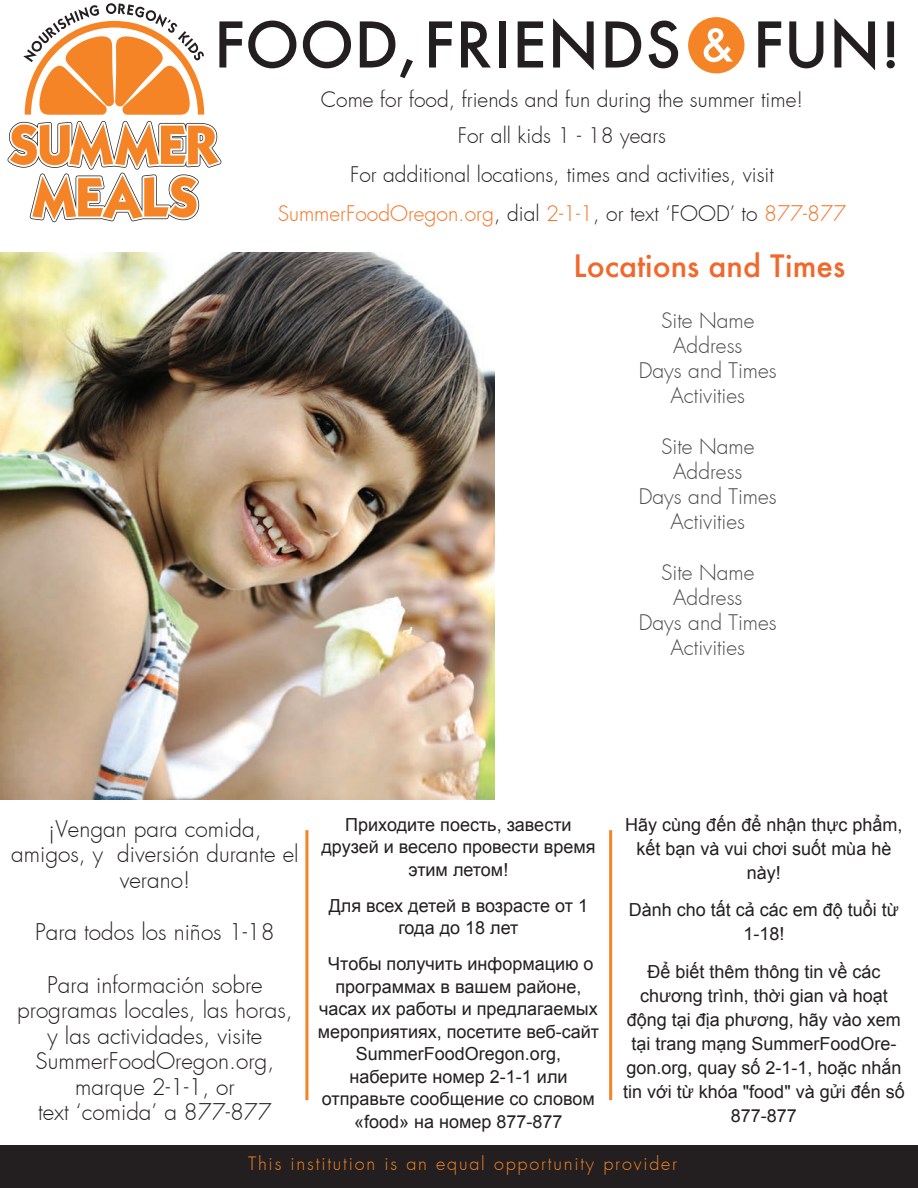
<style>
.page{position:relative;width:918px;height:1188px;background:#fff}
.page>*{position:absolute;margin:0;border:0;box-sizing:border-box;transform-origin:0 0}
.t1{font:500 61.05px "Futura";letter-spacing:.015em;color:#231f20}
.t2{font:500 30px "Futura";color:#f2672a}
.t3{font:300 22.5px/25.5px "Futura";color:#231f20;text-align:center}
.t4{font:300 21px/36px "Futura";color:#231f20;text-align:center}
.t5{font:300 21px/25.2px "Futura";color:#4c4c4c;text-align:center}
.t6{font:18px/22.5px "Arial";color:#231f20;text-align:center}
.t7{font:300 18px "Futura";letter-spacing:.1em;color:#f58427}
.s1{color:#f47321}
</style>
<div class="page">
<div style="left:0;top:1146px;width:918px;height:42px;background:#231f20"></div>
<hr style="left:305px;top:830px;width:3px;height:270px;background:#f58427">
<hr style="left:609px;top:830px;width:3px;height:270px;background:#f58427">
<svg style="left:23px;top:3px;width:181px;height:112px"></svg>
<svg style="left:7px;top:121px;width:215px;height:101px"></svg>
<svg style="left:688px;top:17px;width:56px;height:56px"></svg>
<img style="left:1px;top:253px;width:494px;height:547px">
<h1 class="t1" style="left:214px;top:3px;width:688px">FOOD,FRIENDS FUN!</h1>
<p class="t4" style="left:321px;top:82px;width:484px">Come for food, friends and fun during the summer time!<br>For all kids 1 - 18 years</p>
<p class="t4" style="left:278px;top:155px;width:570px;line-height:39px">For additional locations, times and activities, visit<br><span class="s1">SummerFoodOregon.org</span>, dial <span class="s1">2-1-1</span>, or text ‘FOOD’ to <span class="s1">877-877</span></p>
<h2 class="t2" style="left:573px;top:246px;width:273px">Locations and Times</h2>
<p class="t5" style="left:639px;top:308px;width:139px">Site Name<br>Address<br>Days and Times<br>Activities</p>
<p class="t5" style="left:639px;top:434px;width:139px">Site Name<br>Address<br>Days and Times<br>Activities</p>
<p class="t5" style="left:639px;top:560px;width:139px">Site Name<br>Address<br>Days and Times<br>Activities</p>
<p class="t3" style="left:11px;top:816px;width:289px">¡Vengan para comida, amigos, y diversión durante el verano!</p>
<p class="t3" style="left:35px;top:919px;width:241px">Para todos los niños 1-18</p>
<p class="t3" style="left:17px;top:972px;width:277px">Para información sobre programas locales, las horas, y las actividades, visite<br>SummerFoodOregon.org, marque 2-1-1, or<br>text ‘comida’ a 877-877</p>
<p class="t6" style="left:321px;top:814px;width:276px">Приходите поесть, завести друзей и весело провести время этим летом!</p>
<p class="t6" style="left:329px;top:895px;width:261px">Для всех детей в возрасте от 1 года до 18 лет</p>
<p class="t6" style="left:318px;top:953px;width:283px">Чтобы получить информацию о программах в вашем районе, часах их работы и предлагаемых мероприятиях, посетите веб-сайт<br>SummerFoodOregon.org, наберите номер 2-1-1 или отправьте сообщение со словом «food» на номер 877-877</p>
<p class="t6" style="left:625px;top:813px;width:279px;line-height:24px">Hãy cùng đến để nhận thực phẩm, kết bạn và vui chơi suốt mùa hè này!</p>
<p class="t6" style="left:629px;top:898px;width:272px;line-height:24px">Dành cho tất cả các em độ tuổi từ<br>1-18!</p>
<p class="t6" style="left:623px;top:960px;width:283px;line-height:24px">Để biết thêm thông tin về các chương trình, thời gian và hoạt động tại địa phương, hãy vào xem tại trang mạng SummerFoodOre&shy;gon.org, quay số 2-1-1, hoặc nhắn tin với từ khóa "food" và gửi đến số<br>877-877</p>
<p class="t7" style="left:248px;top:1152px;width:431px">This institution is an equal opportunity provider</p>
</div>
